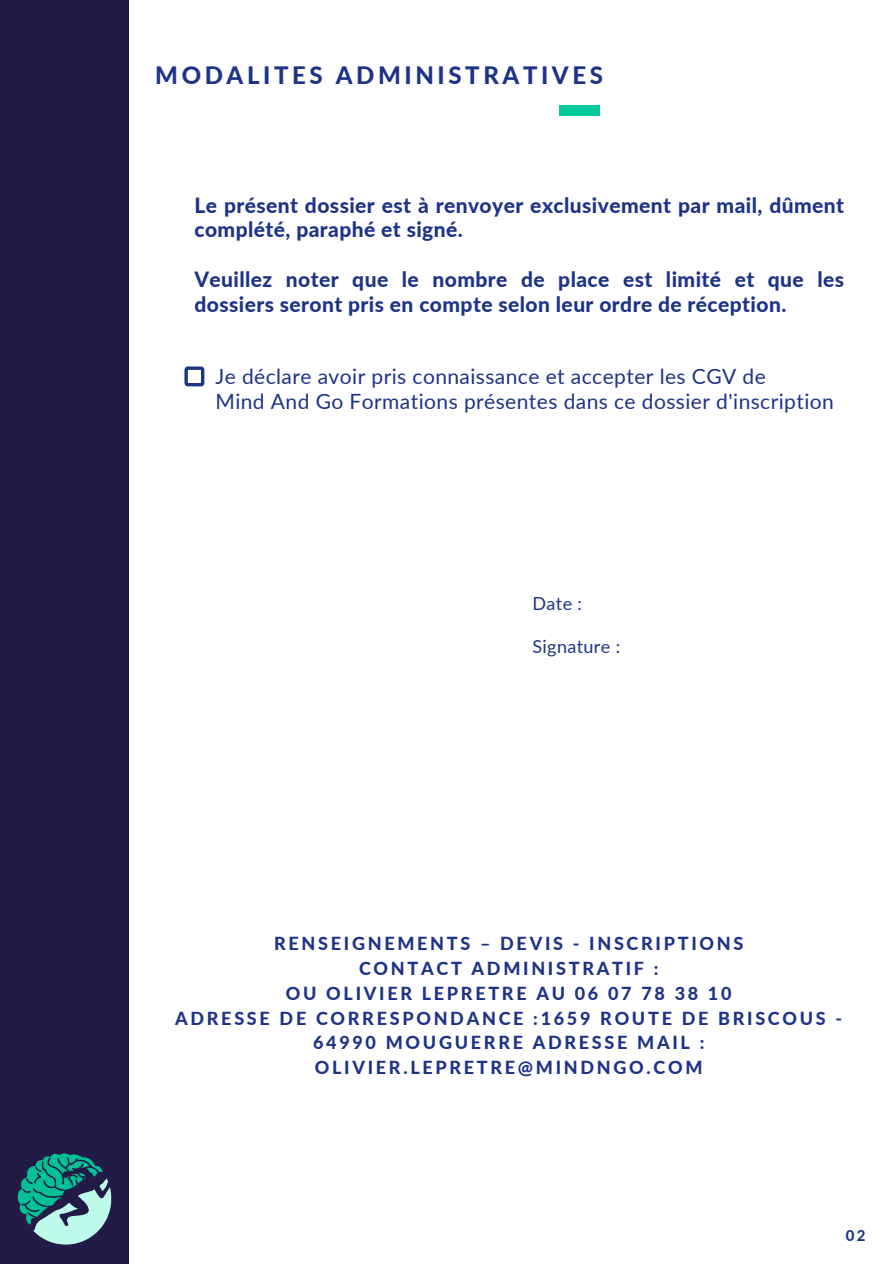
<style>
.page{position:relative;width:893px;height:1264px;background:#fff}
.page>*{position:absolute;margin:0;border:0;box-sizing:border-box;transform-origin:0 0}
.t1{font:800 24px "Lato";letter-spacing:.15em;color:#1d3387}
.t2{font:800 21px/24.8px "Lato";letter-spacing:.02em;color:#1d3387}
.t3{font:21px "Lato";letter-spacing:.02em;color:#1d3387}
.t4{font:800 18px/24.8px "Lato";letter-spacing:.15em;color:#1d3387;text-align:center}
.t5{font:18px "Lato";letter-spacing:.02em;color:#1d3387}
.t6{font:800 15px "Lato";color:#1d3387}
</style>
<div class="page">
<div style="left:558px;top:105px;width:41px;height:10px;background:#00cb9f"></div>
<svg style="left:184px;top:366px;width:20px;height:20px"></svg>
<div style="left:0;top:0;width:129px;height:1263px;background:#231b47"></div>
<img style="left:17px;top:1153px;width:95px;height:92px">
<p class="t1" style="left:155px;top:60px;width:449px">MODALITES ADMINISTRATIVES</p>
<p class="t2" style="left:194px;top:192px;width:651px">Le présent dossier est à renvoyer exclusivement par mail, dûment complété, paraphé et signé.</p>
<p class="t2" style="left:194px;top:266px;width:651px">Veuillez noter que le nombre de place est limité et que les dossiers seront pris en compte selon leur ordre de réception.</p>
<p class="t3" style="left:215px;top:363px;width:552px">Je déclare avoir pris connaissance et accepter les CGV de</p>
<p class="t3" style="left:215px;top:388px;width:620px">Mind And Go Formations présentes dans ce dossier d'inscription</p>
<p class="t5" style="left:532px;top:592px;width:51px">Date :</p>
<p class="t5" style="left:532px;top:635px;width:89px">Signature :</p>
<p class="t4" style="left:274px;top:931px;width:470px">RENSEIGNEMENTS – DEVIS - INSCRIPTIONS</p>
<p class="t4" style="left:359px;top:955px;width:301px">CONTACT ADMINISTRATIF :</p>
<p class="t4" style="left:286px;top:980px;width:447px">OU OLIVIER LEPRETRE AU 06 07 78 38 10</p>
<p class="t4" style="left:175px;top:1005px;width:668px">ADRESSE DE CORRESPONDANCE :1659 ROUTE DE BRISCOUS -<br>64990 MOUGUERRE ADRESSE MAIL :<br>OLIVIER.LEPRETRE@MINDNGO.COM</p>
<p class="t6" style="left:845px;top:1226px;width:21px">02</p>
</div>
